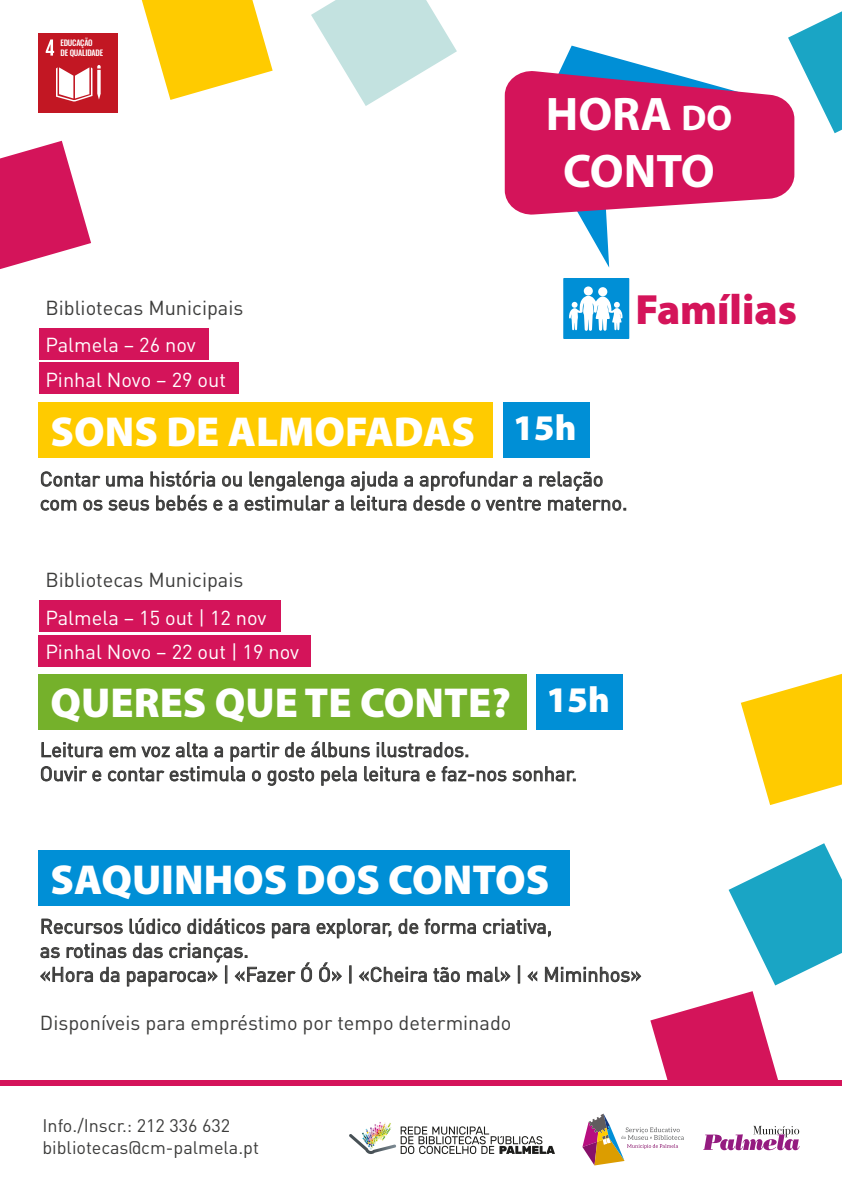
<style>
.page{position:relative;width:842px;height:1191px;background:#fff}
.page>*{position:absolute;margin:0;border:0;box-sizing:border-box;transform-origin:0 0}
.t1{font:700 47.3px/56.8px "Myriad Pro";color:#fff;text-align:center}
.t2{font:900 42.4px "Myriad Pro";color:#d4145a}
.t3{font:900 42px "Myriad Pro";color:#fff}
.t4{font:20px/24px "DIN Pro";color:#3c3c3b}
.t5{font:20px/34.1px "DIN Pro";color:#fff}
.t6{font:18px/21.6px "DIN Pro";color:#3c3c3b}
.t7{font:500 8px/10px "Oswald";letter-spacing:-.025em;color:#fff}
.s1{font-size:35.9px}
.s2{font-size:36.2px}
</style>
<div class="page">
<svg style="left:0;top:141px;width:91px;height:128px"></svg>
<div style="left:0;top:1080px;width:842px;height:5px;background:#d4145a"></div>
<svg style="left:40px;top:470px;width:304px;height:41px"></svg>
<svg style="left:351px;top:471px;width:275px;height:40px"></svg>
<div style="left:38px;top:402px;width:455px;height:56px;background:#ffcb00"></div>
<div style="left:503px;top:402px;width:86px;height:56px;background:#008fd6"></div>
<svg style="left:349px;top:1122px;width:206px;height:32px"></svg>
<svg style="left:560px;top:46px;width:99px;height:222px"></svg>
<svg style="left:505px;top:70px;width:289px;height:145px;fill:#d4145a"></svg>
<svg style="left:563px;top:278px;width:66px;height:61px"></svg>
<svg style="left:582px;top:1113px;width:102px;height:52px"></svg>
<svg style="left:40px;top:741px;width:536px;height:45px"></svg>
<div style="left:38px;top:674px;width:489px;height:55px;background:#75b12b"></div>
<div style="left:39px;top:601px;width:242px;height:31px;background:#d4145a"></div>
<div style="left:537px;top:674px;width:86px;height:55px;background:#008fd6"></div>
<div style="left:39px;top:635px;width:272px;height:31px;background:#d4145a"></div>
<svg style="left:40px;top:918px;width:602px;height:68px"></svg>
<div style="left:38px;top:850px;width:532px;height:56px;background:#008fd6"></div>
<svg style="left:741px;top:673px;width:101px;height:132px"></svg>
<svg style="left:141px;top:0;width:132px;height:100px"></svg>
<svg style="left:729px;top:843px;width:113px;height:142px"></svg>
<svg style="left:788px;top:11px;width:54px;height:122px"></svg>
<svg style="left:311px;top:0;width:146px;height:106px"></svg>
<div style="left:39px;top:328px;width:170px;height:32px;background:#d4145a"></div>
<div style="left:39px;top:362px;width:199px;height:32px;background:#d4145a"></div>
<svg style="left:650px;top:991px;width:128px;height:89px"></svg>
<div style="left:38px;top:33px;width:80px;height:80px;background:#c21723"></div>
<svg style="left:46px;top:39px;width:8px;height:17px"></svg>
<svg style="left:56px;top:65px;width:45px;height:36px"></svg>
<svg style="left:703px;top:1125px;width:97px;height:25px"></svg>
<p class="t7" style="left:60px;top:37px;width:44px">EDUCAÇÃO<br>DE QUALIDADE</p>
<p class="t4" style="left:45px;top:295px;width:200px">Bibliotecas Municipais</p>
<p class="t5" style="left:45px;top:327px;width:182px">Palmela – 26 nov<br>Pinhal Novo – 29 out</p>
<h1 class="t1" style="left:546px;top:84px;width:188px">HORA <span class="s1">DO<br></span>CONTO</h1>
<h2 class="t2" style="left:635px;top:285px;width:163px">Famílias</h2>
<h3 class="t3" style="left:51px;top:407px;width:527px">SONS DE ALMOFADAS <span class="s2">15h</span></h3>
<p class="t4" style="left:40px;top:466px;width:589px">Contar uma história ou lengalenga ajuda a aprofundar a relação com os seus bebés e a estimular a leitura desde o ventre materno.</p>
<p class="t4" style="left:45px;top:567px;width:200px">Bibliotecas Municipais</p>
<p class="t5" style="left:45px;top:600px;width:255px">Palmela – 15 out | 12 nov<br>Pinhal Novo – 22 out | 19 nov</p>
<h3 class="t3" style="left:51px;top:679px;width:560px">QUERES QUE TE CONTE? <span class="s2">15h</span></h3>
<p class="t4" style="left:40px;top:737px;width:539px">Leitura em voz alta a partir de álbuns ilustrados.<br>Ouvir e contar estimula o gosto pela leitura e faz-nos sonhar.</p>
<h3 class="t3" style="left:51px;top:855px;width:500px">SAQUINHOS DOS CONTOS</h3>
<p class="t4" style="left:40px;top:913px;width:603px">Recursos lúdico didáticos para explorar, de forma criativa,<br>as rotinas das crianças.<br>«Hora da paparoca» | «Fazer Ó Ó» | «Cheira tão mal» | « Miminhos»</p>
<p class="t4" style="left:40px;top:1009px;width:473px">Disponíveis para empréstimo por tempo determinado</p>
<p class="t6" style="left:42px;top:1114px;width:218px">Info./Inscr.: 212 336 632 bibliotecas@cm-palmela.pt</p>
</div>
